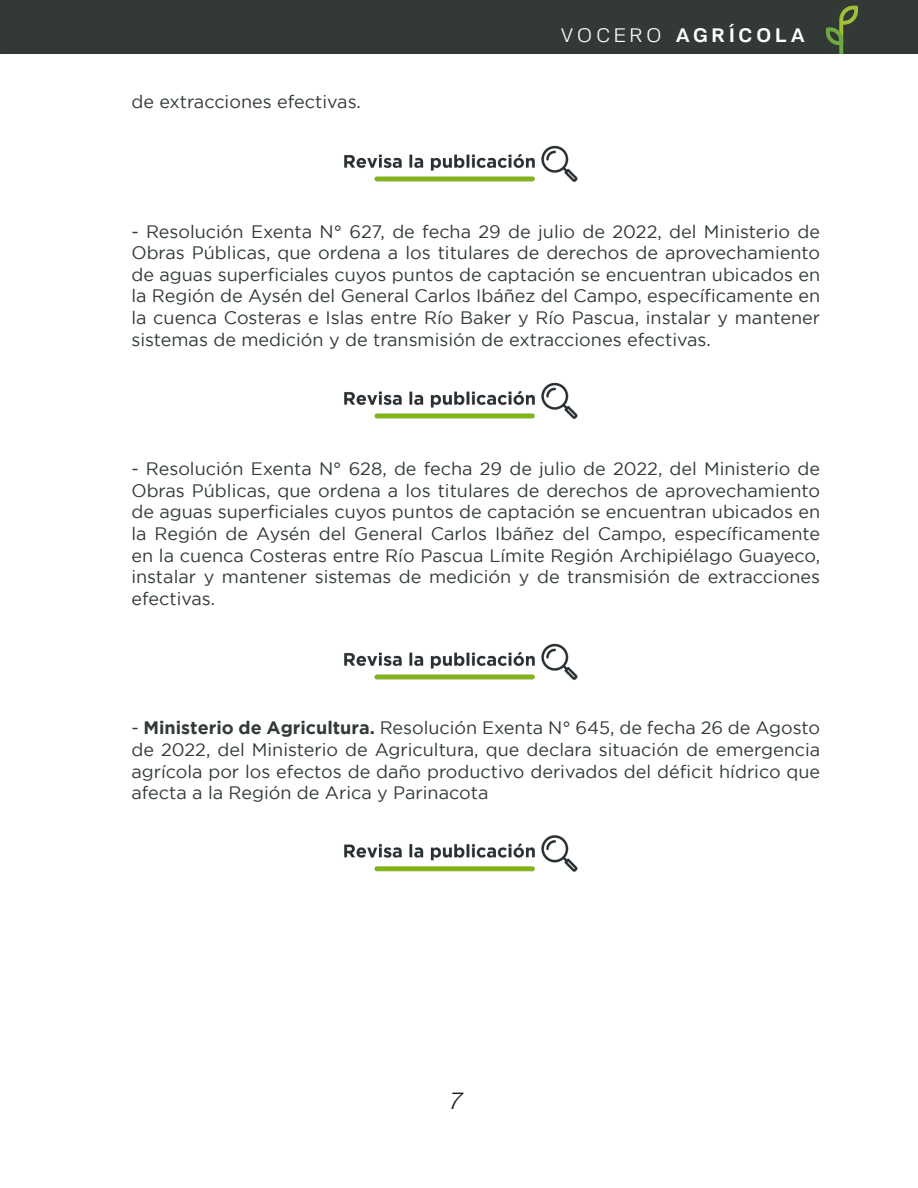
<style>
.page{position:relative;width:918px;height:1188px;background:#fff}
.page>*{position:absolute;margin:0;border:0;box-sizing:border-box;transform-origin:0 0}
.t1{font:italic 24px "Neo Gram";color:#231f20}
.t2{font:700 19.5px "Neo Gram";letter-spacing:.21em;color:#fff}
.t3{font:18px/21.6px "Gotham";color:#323b36;text-align:justify}
.s1{font-weight:400}
.s2{font-weight:700}
</style>
<div class="page">
<div style="left:0;top:0;width:918px;height:54px;background:#333a36"></div>
<svg style="left:826px;top:6px;width:32px;height:48px"></svg>
<img style="left:344px;top:145px;width:234px;height:37px">
<img style="left:344px;top:382px;width:234px;height:37px">
<img style="left:344px;top:643px;width:234px;height:37px">
<img style="left:344px;top:835px;width:234px;height:37px">
<p class="t3" style="left:131px;top:91px;width:231px">de extracciones efectivas.</p>
<p class="t2" style="left:561px;top:20px;width:246px"><span class="s1">VOCERO</span> AGRÍCOLA</p>
<p class="t3" style="left:131px;top:220px;width:690px">- Resolución Exenta N° 627, de fecha 29 de julio de 2022, del Ministerio de Obras Públicas, que ordena a los titulares de derechos de aprovechamiento de aguas superficiales cuyos puntos de captación se encuentran ubicados en la Región de Aysén del General Carlos Ibáñez del Campo, específicamente en la cuenca Costeras e Islas entre Río Baker y Río Pascua, instalar y mantener sistemas de medición y de transmisión de extracciones efectivas.</p>
<p class="t3" style="left:131px;top:458px;width:690px">- Resolución Exenta N° 628, de fecha 29 de julio de 2022, del Ministerio de Obras Públicas, que ordena a los titulares de derechos de aprovechamiento de aguas superficiales cuyos puntos de captación se encuentran ubicados en la Región de Aysén del General Carlos Ibáñez del Campo, específicamente en la cuenca Costeras entre Río Pascua Límite Región Archipiélago Guayeco, instalar y mantener sistemas de medición y de transmisión de extracciones efectivas.</p>
<p class="t3" style="left:131px;top:717px;width:690px">- <span class="s2">Ministerio de Agricultura.</span> Resolución Exenta N° 645, de fecha 26 de Agosto de 2022, del Ministerio de Agricultura, que declara situación de emergencia agrícola por los efectos de daño productivo derivados del déficit hídrico que afecta a la Región de Arica y Parinacota</p>
<p class="t1" style="left:448px;top:1084px;width:14px">7</p>
</div>
